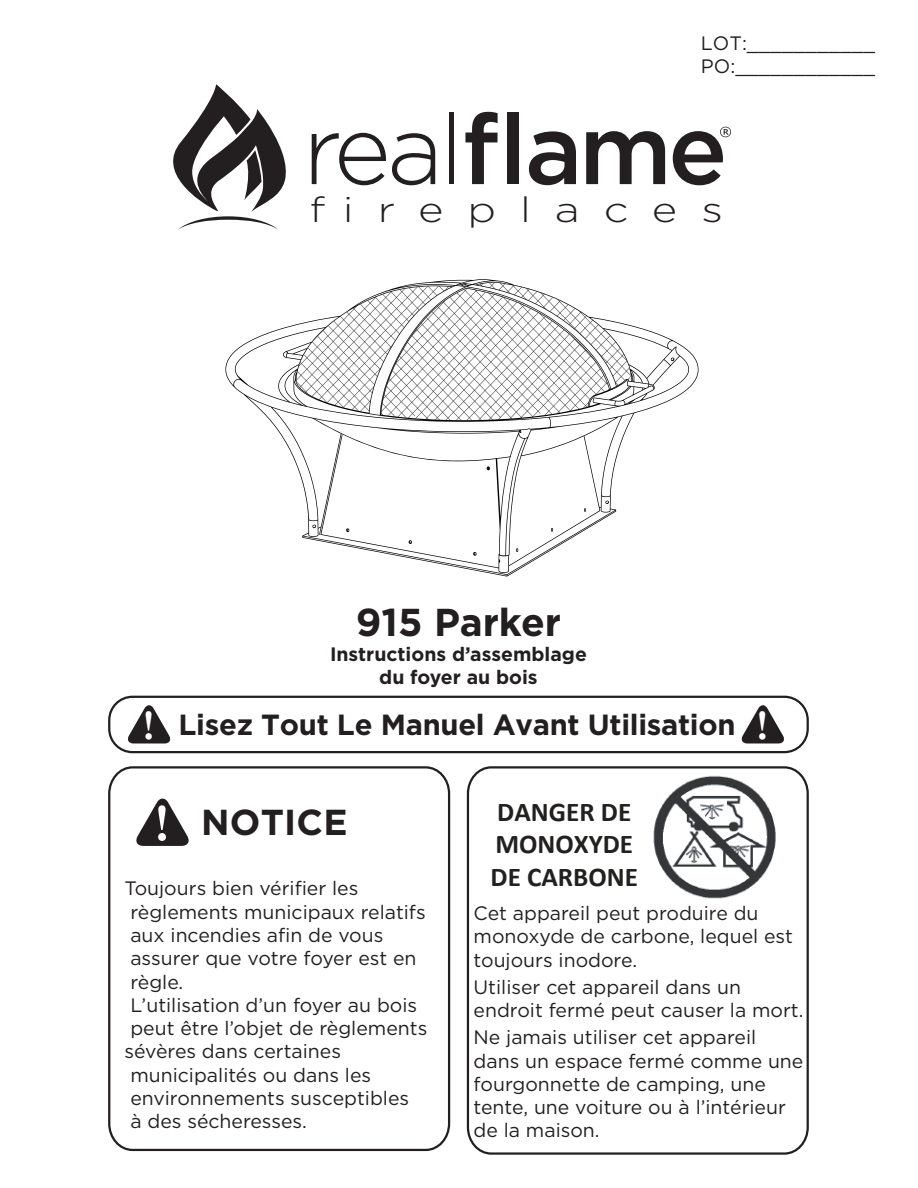
<style>
.page{position:relative;width:918px;height:1188px;background:#fff}
.page>*{position:absolute;margin:0;border:0;box-sizing:border-box;transform-origin:0 0}
.t1{font:700 51.45px "Iskoola Pota";color:#fff}
.t2{font:700 41.55px "Iskoola Pota";color:#fff}
.t3{font:700 38.85px "Gotham";color:#231f20}
.t4{font:700 36.15px "Gotham";letter-spacing:.005em;color:#231f20}
.t5{font:300 35.25px "Gotham";letter-spacing:.55em;color:#231f20;scale:1.24 1}
.t6{font:700 29.1px "Gotham";letter-spacing:-.01em;color:#231f20}
.t7{font:700 27.15px/32.5px "Calibri";color:#232020}
.t8{font:19.5px/23.2px "Gotham";color:#231f20}
.t9{font:700 19.35px/23.2px "Gotham";color:#231f20;text-align:center}
</style>
<div class="page">
<svg style="left:128px;top:705px;width:43px;height:39px"></svg>
<svg style="left:741px;top:705px;width:43px;height:39px"></svg>
<div style="left:108px;top:696px;width:701px;height:57px;border:2px solid #231f20;border-radius:23px"></div>
<svg style="left:108px;top:766px;width:343px;height:386px"></svg>
<svg style="left:466px;top:766px;width:343px;height:389px"></svg>
<img style="left:640px;top:773px;width:153px;height:129px">
<svg style="left:312px;top:133px;width:74px;height:52px"></svg>
<svg style="left:392px;top:133px;width:43px;height:52px"></svg>
<div style="left:449px;top:112px;width:5px;height:72px;background:#231f20"></div>
<svg style="left:465px;top:112px;width:33px;height:72px"></svg>
<div style="left:507px;top:112px;width:12px;height:72px;background:#231f20"></div>
<svg style="left:529px;top:131px;width:47px;height:54px"></svg>
<svg style="left:586px;top:131px;width:79px;height:53px"></svg>
<svg style="left:673px;top:127px;width:58px;height:58px"></svg>
<svg style="left:173px;top:84px;width:113px;height:146px"></svg>
<svg style="left:225px;top:279px;width:474px;height:298px"></svg>
<svg style="left:296px;top:282px;width:336px;height:186px"></svg>
<p class="t8" style="left:701px;top:31px;width:176px">LOT:___________<br>PO:____________</p>
<h3 class="t5" style="left:309px;top:188px;width:335px">fireplaces</h3>
<h2 class="t2" style="left:143px;top:701px;width:13px">!</h2>
<h3 class="t3" style="left:356px;top:596px;width:207px">915 Parker</h3>
<p class="t9" style="left:330px;top:642px;width:258px">Instructions d’assemblage du foyer au bois</p>
<h3 class="t6" style="left:179px;top:706px;width:559px">Lisez Tout Le Manuel Avant Utilisation</h3>
<h2 class="t2" style="left:757px;top:701px;width:13px">!</h2>
<h1 class="t1" style="left:155px;top:794px;width:16px">!</h1>
<h3 class="t4" style="left:201px;top:798px;width:148px">NOTICE</h3>
<p class="t8" style="left:125px;top:876px;width:304px">Toujours bien vérifier les règlements municipaux relatifs aux incendies afin de vous assurer que votre foyer est en règle.<br>L’utilisation d’un foyer au bois peut être l’objet de règlements sévères dans certaines municipalités ou dans les environnements susceptibles<br>à des sécheresses.</p>
<h3 class="t7" style="left:491px;top:795px;width:149px">DANGER DE<br>MONOXYDE<br>DE CARBONE</h3>
<p class="t8" style="left:474px;top:901px;width:321px">Cet appareil peut produire du monoxyde de carbone, lequel est toujours inodore.</p>
<p class="t8" style="left:474px;top:975px;width:332px">Utiliser cet appareil dans un endroit fermé peut causer la mort.</p>
<p class="t8" style="left:474px;top:1025px;width:331px">Ne jamais utiliser cet appareil dans un espace fermé comme une fourgonnette de camping, une tente, une voiture ou à l’intérieur de la maison.</p>
</div>
